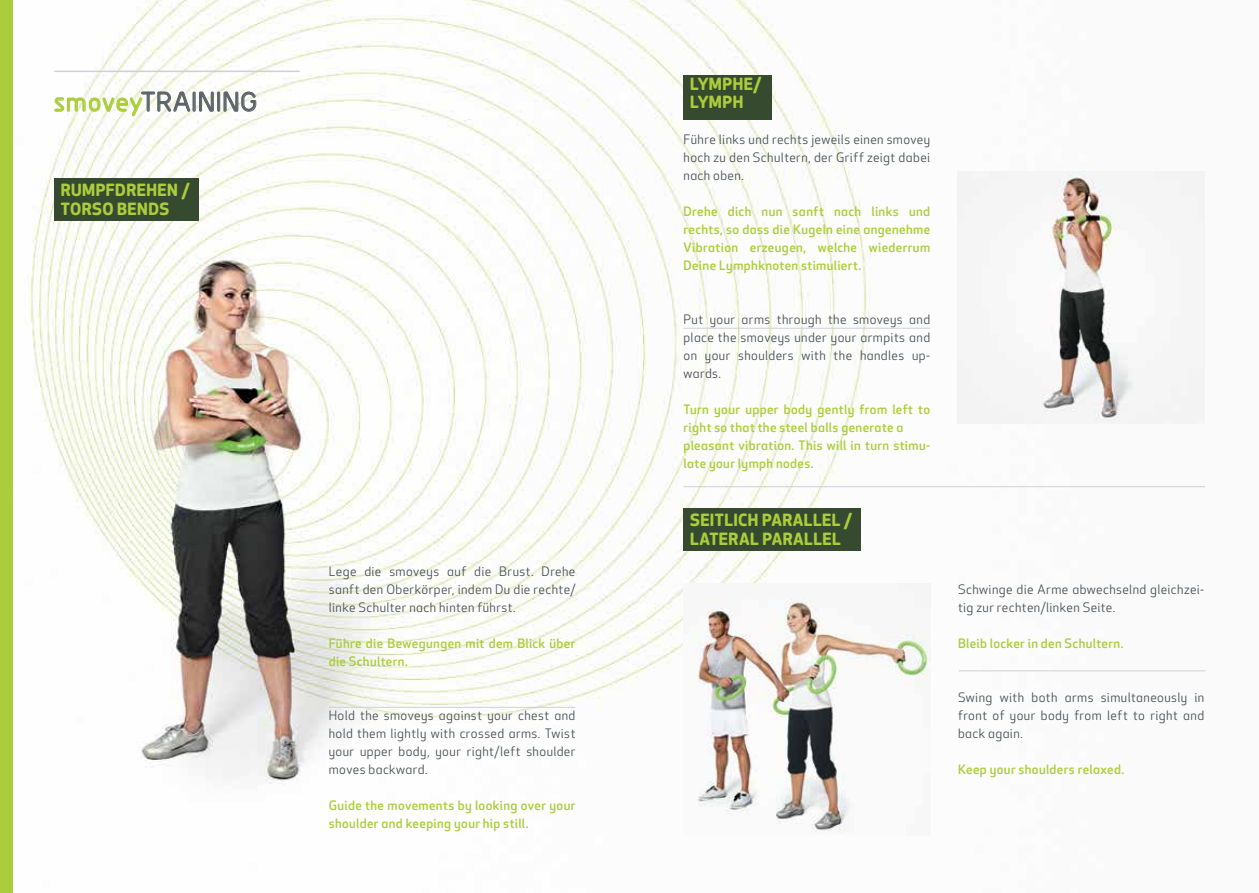
<style>
.page{position:relative;width:1259px;height:893px;background:#fff}
.page>*{position:absolute;margin:0;border:0;box-sizing:border-box;transform-origin:0 0}
.t1{font:700 25.5px "Greyscale Basic";letter-spacing:.03em;color:#5b6369}
.t2{font:700 16.5px/19.5px "Apex Rounded";letter-spacing:.025em;color:#abcd3b}
.t3{font:12.75px/18px "Apex Rounded";letter-spacing:.035em;color:#484e53;text-align:justify}
.t4{font:500 12.75px/18px "Apex Rounded";letter-spacing:.03em;color:#abcd3b}
.s1{font-size:27px;color:#abcd3b}
</style>
<div class="page">
<img style="left:28px;top:0;width:1178px;height:785px">
<svg style="left:54px;top:91px;width:202px;height:25px"></svg>
<hr style="left:55px;top:71px;width:244px;height:1px;background:#cbd1d6">
<div style="left:0;top:0;width:13px;height:893px;background:#abcd3b"></div>
<img style="left:957px;top:172px;width:247px;height:252px">
<hr style="left:683px;top:486px;width:522px;height:1px;background:#cbd1d6">
<img style="left:683px;top:584px;width:247px;height:249px">
<hr style="left:329px;top:707px;width:246px;height:1px;background:#cbd1d6">
<div style="left:54px;top:178px;width:144px;height:42px;background:#364a30"></div>
<div style="left:683px;top:75px;width:89px;height:45px;background:#364a30"></div>
<hr style="left:683px;top:328px;width:247px;height:1px;background:#cbd1d6">
<hr style="left:958px;top:670px;width:247px;height:1px;background:#cbd1d6">
<div style="left:683px;top:508px;width:178px;height:42px;background:#364a30"></div>
<h1 class="t1" style="left:54px;top:86px;width:205px"><span class="s1">smovey</span>TRAINING</h1>
<p class="t2" style="left:61px;top:180px;width:131px">RUMPFDREHEN /<br>TORSO BENDS</p>
<p class="t3" style="left:329px;top:563px;width:248px">Lege die smoveys auf die Brust. Drehe sanft den Oberkörper, indem Du die rechte/ linke Schulter nach hinten führst.</p>
<p class="t4" style="left:329px;top:635px;width:248px">Führe die Bewegungen mit dem Blick über die Schultern.</p>
<p class="t3" style="left:329px;top:707px;width:248px">Hold the smoveys against your chest and hold them lightly with crossed arms. Twist your upper body, your right/left shoulder moves backward.</p>
<p class="t4" style="left:329px;top:797px;width:248px">Guide the movements by looking over your shoulder and keeping your hip still.</p>
<p class="t2" style="left:690px;top:76px;width:73px;line-height:18px">LYMPHE/<br>LYMPH</p>
<p class="t3" style="left:683px;top:131px;width:248px">Führe links und rechts jeweils einen smovey hoch zu den Schultern, der Griff zeigt dabei nach oben.</p>
<p class="t4" style="left:683px;top:203px;width:248px;text-align:justify">Drehe dich nun sanft nach links und rechts, so dass die Kugeln eine angenehme Vibration erzeugen, welche wiederrum Deine Lymphknoten stimuliert.</p>
<p class="t3" style="left:683px;top:311px;width:248px">Put your arms through the smoveys and place the smoveys under your armpits and on your shoulders with the handles up&shy;wards.</p>
<p class="t4" style="left:683px;top:401px;width:248px">Turn your upper body gently from left to right so that the steel balls generate a pleasant vibration. This will in turn stimu&shy;late your lymph nodes.</p>
<p class="t2" style="left:690px;top:510px;width:164px">SEITLICH PARALLEL /<br>LATERAL PARALLEL</p>
<p class="t3" style="left:958px;top:581px;width:248px">Schwinge die Arme abwechselnd gleichzei&shy;tig zur rechten/linken Seite.</p>
<p class="t4" style="left:958px;top:635px;width:167px">Bleib locker in den Schultern.</p>
<p class="t3" style="left:958px;top:689px;width:248px">Swing with both arms simultaneously in front of your body from left to right and back again.</p>
<p class="t4" style="left:958px;top:761px;width:168px">Keep your shoulders relaxed.</p>
</div>
